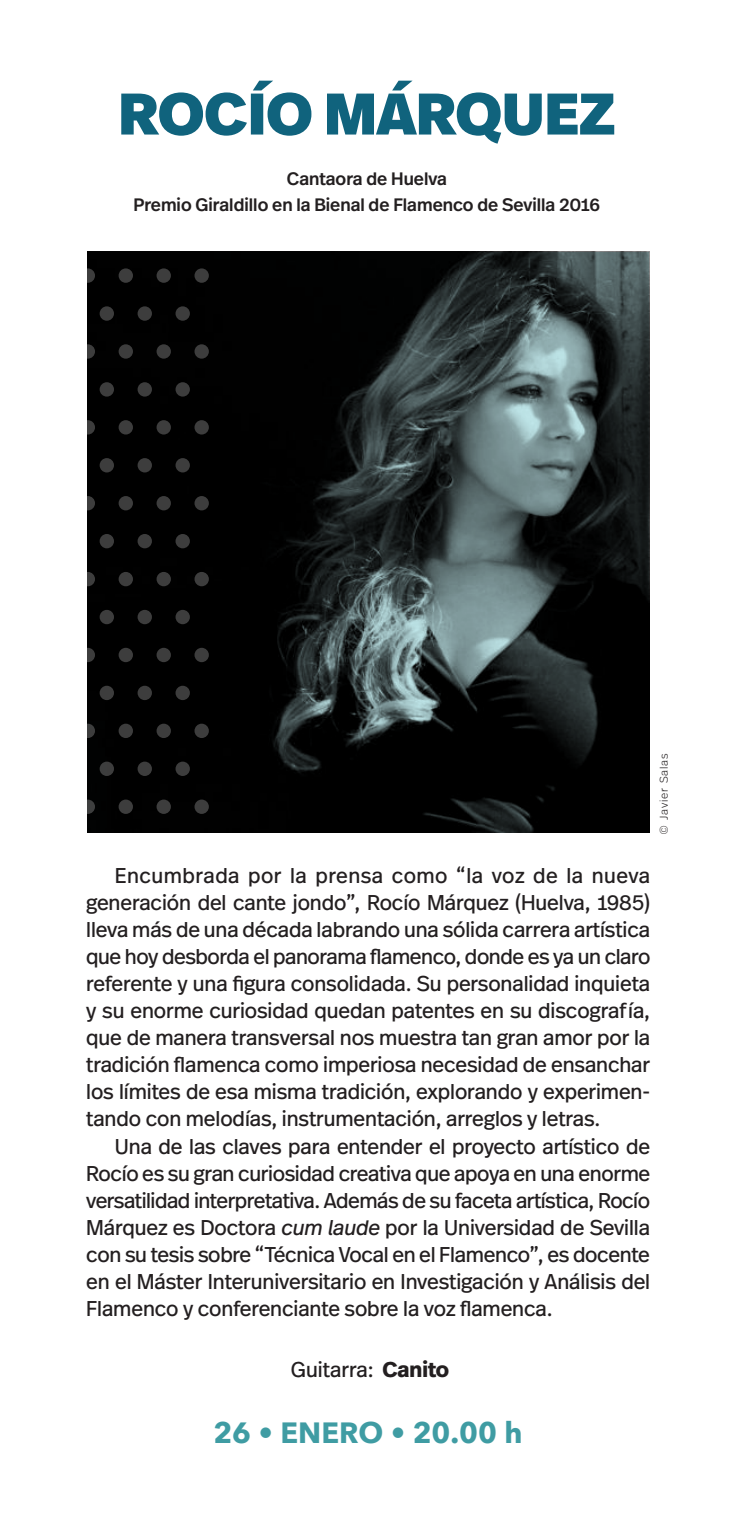
<style>
.page{position:relative;width:735px;height:1531px;background:#fff}
.page>*{position:absolute;margin:0;border:0;box-sizing:border-box;transform-origin:0 0}
.t1{font:900 58.5px "Real Head Pro";letter-spacing:.005em;color:#10637d}
.t2{font:700 29.25px "Avenir Next";color:#3f9ca3}
.t3{font:21.38px/27px "Real Head Pro";letter-spacing:-.005em;color:#231f20;text-align:justify}
.t4{font:500 18px/25.9px "Real Head Pro";color:#231f20;text-align:center}
.t5{font:300 11.25px "Real Head Pro";letter-spacing:.08em;color:#231f20}
.s1{font-style:italic}
.s2{font-weight:700}
</style>
<div class="page">
<svg style="left:87px;top:252px;width:561px;height:581px;background:#191f1f"></svg>
<svg style="left:81px;top:268px;width:14px;height:15px"></svg>
<div style="left:119px;top:268px;width:14px;height:15px;background:#3d3d3d;border-radius:50%"></div>
<svg style="left:156px;top:268px;width:15px;height:15px"></svg>
<svg style="left:194px;top:268px;width:15px;height:15px"></svg>
<div style="left:100px;top:306px;width:14px;height:15px;background:#3d3d3d;border-radius:50%"></div>
<div style="left:138px;top:306px;width:14px;height:15px;background:#3d3d3d;border-radius:50%"></div>
<svg style="left:175px;top:306px;width:15px;height:15px"></svg>
<svg style="left:81px;top:344px;width:14px;height:15px"></svg>
<div style="left:119px;top:344px;width:14px;height:15px;background:#3d3d3d;border-radius:50%"></div>
<svg style="left:156px;top:344px;width:15px;height:15px"></svg>
<svg style="left:194px;top:344px;width:15px;height:15px"></svg>
<div style="left:100px;top:382px;width:14px;height:15px;background:#3d3d3d;border-radius:50%"></div>
<div style="left:138px;top:382px;width:14px;height:15px;background:#3d3d3d;border-radius:50%"></div>
<svg style="left:175px;top:382px;width:15px;height:15px"></svg>
<svg style="left:81px;top:420px;width:14px;height:14px"></svg>
<div style="left:119px;top:420px;width:14px;height:14px;background:#3d3d3d;border-radius:50%"></div>
<div style="left:156px;top:420px;width:15px;height:14px;background:#3d3d3d;border-radius:50%"></div>
<div style="left:194px;top:420px;width:15px;height:14px;background:#3d3d3d;border-radius:50%"></div>
<div style="left:100px;top:458px;width:14px;height:14px;background:#3d3d3d;border-radius:50%"></div>
<div style="left:138px;top:458px;width:14px;height:14px;background:#3d3d3d;border-radius:50%"></div>
<div style="left:175px;top:458px;width:15px;height:14px;background:#3d3d3d;border-radius:50%"></div>
<svg style="left:81px;top:496px;width:14px;height:14px"></svg>
<div style="left:119px;top:496px;width:14px;height:14px;background:#3d3d3d;border-radius:50%"></div>
<div style="left:156px;top:496px;width:15px;height:14px;background:#3d3d3d;border-radius:50%"></div>
<div style="left:194px;top:496px;width:15px;height:14px;background:#3d3d3d;border-radius:50%"></div>
<div style="left:100px;top:534px;width:14px;height:14px;background:#3d3d3d;border-radius:50%"></div>
<div style="left:138px;top:534px;width:14px;height:14px;background:#3d3d3d;border-radius:50%"></div>
<div style="left:175px;top:534px;width:15px;height:14px;background:#3d3d3d;border-radius:50%"></div>
<svg style="left:81px;top:572px;width:14px;height:14px"></svg>
<div style="left:119px;top:572px;width:14px;height:14px;background:#3d3d3d;border-radius:50%"></div>
<div style="left:156px;top:572px;width:15px;height:14px;background:#3d3d3d;border-radius:50%"></div>
<div style="left:194px;top:572px;width:15px;height:14px;background:#3d3d3d;border-radius:50%"></div>
<div style="left:100px;top:610px;width:14px;height:14px;background:#3d3d3d;border-radius:50%"></div>
<div style="left:138px;top:610px;width:14px;height:14px;background:#3d3d3d;border-radius:50%"></div>
<div style="left:175px;top:610px;width:15px;height:14px;background:#3d3d3d;border-radius:50%"></div>
<svg style="left:81px;top:648px;width:14px;height:14px"></svg>
<div style="left:119px;top:648px;width:14px;height:14px;background:#3d3d3d;border-radius:50%"></div>
<div style="left:156px;top:648px;width:15px;height:14px;background:#3d3d3d;border-radius:50%"></div>
<div style="left:194px;top:648px;width:15px;height:14px;background:#3d3d3d;border-radius:50%"></div>
<div style="left:100px;top:686px;width:14px;height:14px;background:#3d3d3d;border-radius:50%"></div>
<div style="left:138px;top:686px;width:14px;height:14px;background:#3d3d3d;border-radius:50%"></div>
<div style="left:175px;top:686px;width:15px;height:14px;background:#3d3d3d;border-radius:50%"></div>
<svg style="left:81px;top:724px;width:14px;height:14px"></svg>
<div style="left:119px;top:724px;width:14px;height:14px;background:#3d3d3d;border-radius:50%"></div>
<div style="left:156px;top:724px;width:15px;height:14px;background:#3d3d3d;border-radius:50%"></div>
<div style="left:194px;top:724px;width:15px;height:14px;background:#3d3d3d;border-radius:50%"></div>
<div style="left:100px;top:761px;width:14px;height:15px;background:#3d3d3d;border-radius:50%"></div>
<div style="left:138px;top:761px;width:14px;height:15px;background:#3d3d3d;border-radius:50%"></div>
<svg style="left:175px;top:761px;width:15px;height:15px"></svg>
<svg style="left:81px;top:799px;width:14px;height:15px"></svg>
<div style="left:119px;top:799px;width:14px;height:15px;background:#3d3d3d;border-radius:50%"></div>
<svg style="left:156px;top:799px;width:15px;height:15px"></svg>
<svg style="left:194px;top:799px;width:15px;height:15px"></svg>
<h1 class="t1" style="left:118px;top:81px;width:498px">ROCÍO MÁRQUEZ</h1>
<p class="t4" style="left:133px;top:167px;width:468px">Cantaora de Huelva<br>Premio Giraldillo en la Bienal de Flamenco de Sevilla 2016</p>
<p class="t5" style="left:659px;top:835px;width:83px;rotate:-90deg">© Javier Salas</p>
<p class="t3" style="left:86px;top:862px;width:566px;text-indent:29px">Encumbrada por la prensa como “la voz de la nueva generación del cante jondo”, Rocío Márquez (Huelva, 1985) lleva más de una década labrando una sólida carrera artística que hoy desborda el panorama flamenco, donde es ya un claro referente y una figura consolidada. Su personalidad inquieta y su enorme curiosidad quedan patentes en su discografía, que de manera transversal nos muestra tan gran amor por la tradición flamenca como imperiosa necesidad de ensanchar los límites de esa misma tradición, explorando y experimen&shy;tando con melodías, instrumentación, arreglos y letras.</p>
<p class="t3" style="left:86px;top:1132px;width:565px;text-indent:29px">Una de las claves para entender el proyecto artístico de Rocío es su gran curiosidad creativa que apoya en una enorme versatilidad interpretativa. Además de su faceta artística, Rocío Márquez es Doctora <span class="s1">cum laude</span> por la Universidad de Sevilla con su tesis sobre “Técnica Vocal en el Flamenco”, es docente en el Máster Interuniversitario en Investigación y Análisis del Flamenco y conferenciante sobre la voz flamenca.</p>
<p class="t3" style="left:291px;top:1356px;width:160px">Guitarra: <span class="s2">Canito</span></p>
<h2 class="t2" style="left:213px;top:1415px;width:310px">26 ï ENERO ï 20.00 h</h2>
</div>
